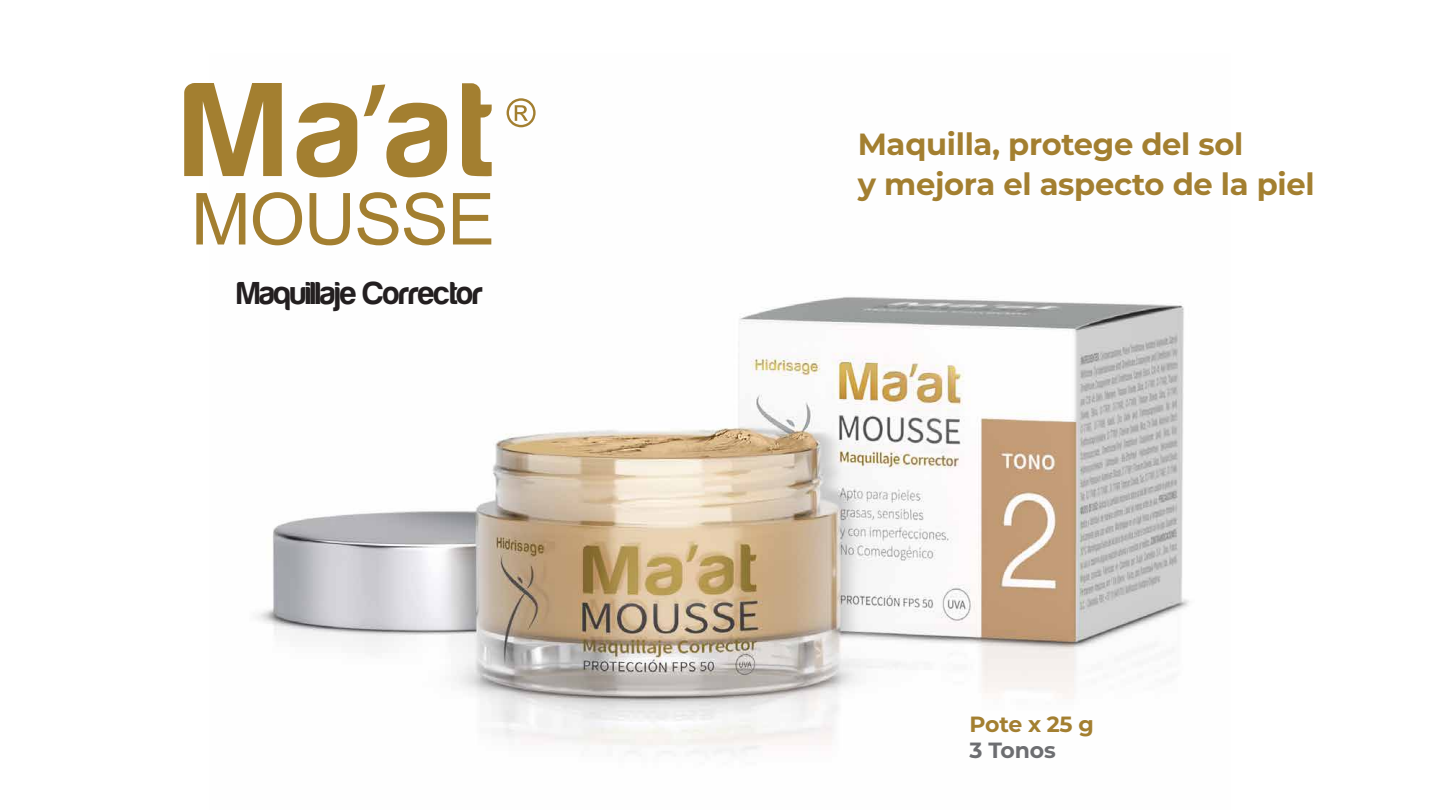
<style>
.page{position:relative;width:1440px;height:810px;background:#fff}
.page>*{position:absolute;margin:0;border:0;box-sizing:border-box;transform-origin:0 0}
.t1{font:32.8px "Harabara";letter-spacing:-.01em;color:#231f20}
.t2{font:700 30.6px/40.2px "Montserrat";letter-spacing:-.01em;color:#a37f30}
.t3{font:700 22px "Montserrat";letter-spacing:-.015em;color:#a37f30}
.t4{font:700 22px "Montserrat";letter-spacing:-.01em;color:#6d6e71}
</style>
<div class="page">
<img style="left:217px;top:102px;width:972px;height:654px">
<svg style="left:196px;top:193px;width:49px;height:51px"></svg>
<svg style="left:253px;top:192px;width:49px;height:53px"></svg>
<svg style="left:310px;top:193px;width:40px;height:52px"></svg>
<svg style="left:358px;top:192px;width:40px;height:53px"></svg>
<svg style="left:404px;top:192px;width:41px;height:53px"></svg>
<svg style="left:453px;top:193px;width:38px;height:51px"></svg>
<svg style="left:184px;top:83px;width:98px;height:93px"></svg>
<svg style="left:297px;top:103px;width:60px;height:74px"></svg>
<svg style="left:462px;top:83px;width:30px;height:93px"></svg>
<svg style="left:364px;top:84px;width:83px;height:93px"></svg>
<svg style="left:507px;top:98px;width:29px;height:29px"></svg>
<p class="t1" style="left:237px;top:276px;width:247px">Maquillaje Corrector</p>
<p class="t2" style="left:858px;top:122px;width:459px">Maquilla, protege del sol<br>y mejora el aspecto de la piel</p>
<p class="t3" style="left:970px;top:709px;width:126px">Pote x 25 g</p>
<p class="t4" style="left:970px;top:734px;width:88px">3 Tonos</p>
</div>
